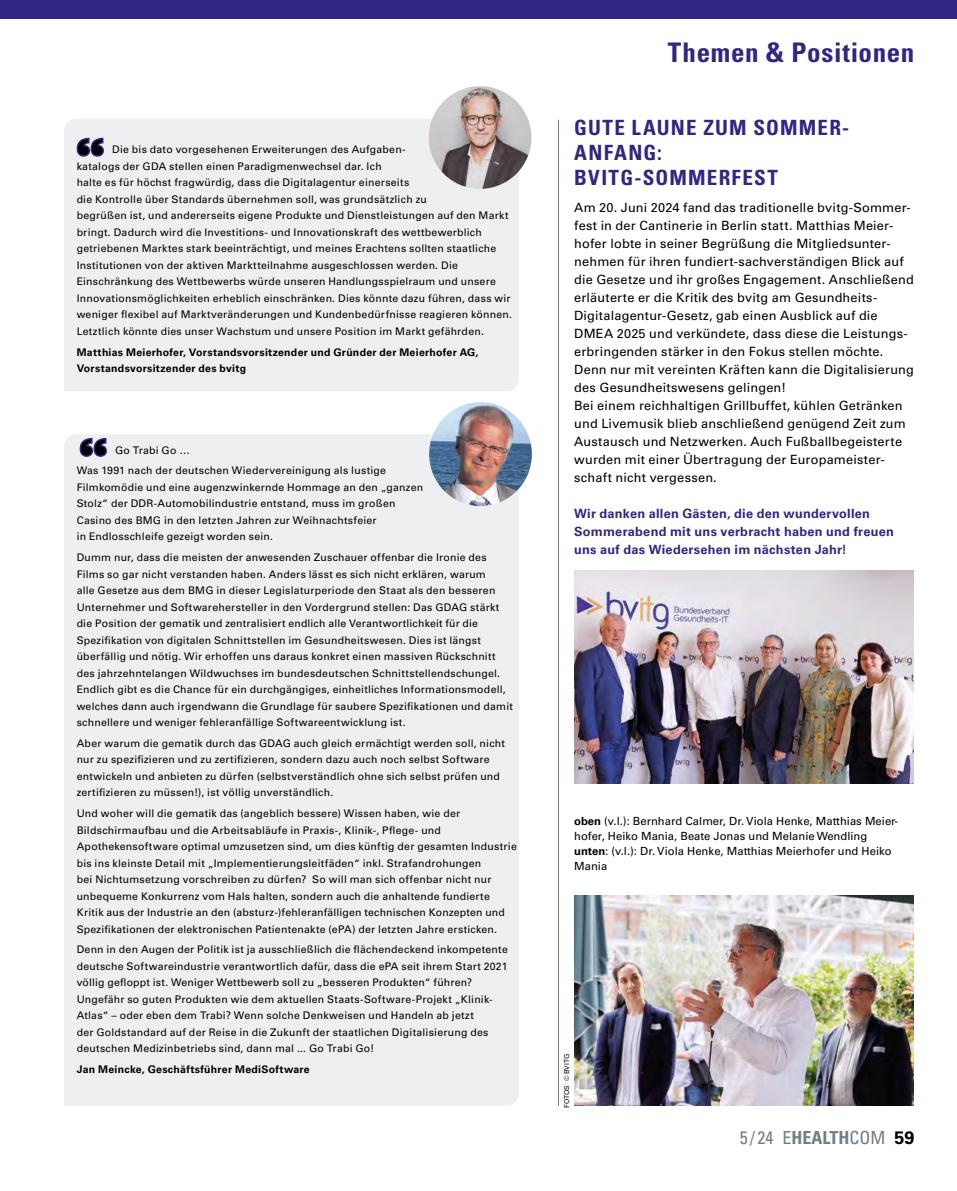
<style>
.page{position:relative;width:957px;height:1191px;background:#fff}
.page>*{position:absolute;margin:0;border:0;box-sizing:border-box;transform-origin:0 0}
.t1{font:700 condensed 27px "Univers LT Std";letter-spacing:.025em;color:#312783}
.t2{font:700 condensed 21px/25.2px "Univers LT Std";letter-spacing:.06em;color:#312783}
.t3{font:condensed 18px "Univers LT Std";color:#717e86}
.t4{font:12.75px/18px "Univers LT Std";letter-spacing:.015em;color:#000}
.t5{font:700 12.75px/18px "Univers LT Std";letter-spacing:.02em;color:#312783}
.t6{font:11.25px/15px "Univers LT Std";color:#000}
.t7{font:10.5px/16.5px "Univers LT Std";letter-spacing:.02em;color:#000}
.t8{font:700 10.5px/16.5px "Univers LT Std";letter-spacing:.03em;color:#000}
.t9{font:6.75px "Univers LT Std";color:#000}
.s1{font-weight:700}
.s2{font-weight:700;font-stretch:normal;color:#000}
</style>
<div class="page">
<div style="left:0;top:0;width:957px;height:19px;background:#312783"></div>
<img style="left:574px;top:570px;width:340px;height:213px">
<hr style="left:558px;top:120px;width:1px;height:986px;background:#717e86">
<img style="left:574px;top:895px;width:340px;height:210px">
<div style="left:64px;top:119px;width:455px;height:272px;background:#edeff0"></div>
<svg style="left:76px;top:137px;width:29px;height:20px"></svg>
<img style="left:429px;top:86px;width:102px;height:103px;border-radius:51px">
<div style="left:64px;top:434px;width:455px;height:671px;background:#edeff0"></div>
<svg style="left:79px;top:437px;width:29px;height:20px"></svg>
<img style="left:429px;top:402px;width:103px;height:104px">
<p class="t7" style="left:77px;top:142px;width:437px;text-indent:35px">Die bis dato vorgesehenen Erweiterungen des Aufgaben-<br>katalogs der GDA stellen einen Paradigmenwechsel dar. Ich<br>halte es für höchst fragwürdig, dass die Digitalagentur einerseits<br>die Kontrolle über Standards übernehmen soll, was grundsätzlich zu<br>begrüßen ist, und andererseits eigene Produkte und Dienstleistungen auf den Markt bringt. Dadurch wird die Investitions- und Innovationskraft des wettbewerblich getriebenen Marktes stark beeinträchtigt, und meines Erachtens sollten staatliche Institutionen von der aktiven Marktteilnahme ausgeschlossen werden. Die Einschränkung des Wettbewerbs würde unseren Handlungsspielraum und unsere Innovationsmöglichkeiten erheblich einschränken. Dies könnte dazu führen, dass wir weniger flexibel auf Marktveränderungen und Kundenbedürfnisse reagieren können.<br>Letztlich könnte dies unser Wachstum und unsere Position im Markt gefährden.</p>
<p class="t8" style="left:77px;top:344px;width:403px">Matthias Meierhofer, Vorstandsvorsitzender und Gründer der Meierhofer AG,<br>Vorstandsvorsitzender des bvitg</p>
<p class="t7" style="left:77px;top:439px;width:311px;line-height:20.7px;text-indent:38px">Go Trabi Go …<br>Was 1991 nach der deutschen Wiedervereinigung als lustige</p>
<p class="t7" style="left:77px;top:479px;width:348px">Filmkomödie und eine augenzwinkernde Hommage an den „ganzen Stolz“ der DDR-Automobilindustrie entstand, muss im großen Casino des BMG in den letzten Jahren zur Weihnachtsfeier<br>in Endlosschleife gezeigt worden sein.</p>
<p class="t7" style="left:77px;top:549px;width:438px">Dumm nur, dass die meisten der anwesenden Zuschauer offenbar die Ironie des Films so gar nicht verstanden haben. Anders lässt es sich nicht erklären, warum<br>alle Gesetze aus dem BMG in dieser Legislaturperiode den Staat als den besseren Unternehmer und Softwarehersteller in den Vordergrund stellen: Das GDAG stärkt die Position der gematik und zentralisiert endlich alle Verantwortlichkeit für die Spezifikation von digitalen Schnittstellen im Gesundheitswesen. Dies ist längst überfällig und nötig. Wir erhoffen uns daraus konkret einen massiven Rückschnitt des jahrzehntelangen Wildwuchses im bundesdeutschen Schnittstellendschungel.<br>Endlich gibt es die Chance für ein durchgängiges, einheitliches Informationsmodell, welches dann auch irgendwann die Grundlage für saubere Spezifikationen und damit schnellere und weniger fehleranfällige Softwareentwicklung ist.</p>
<p class="t7" style="left:77px;top:735px;width:430px">Aber warum die gematik durch das GDAG auch gleich ermächtigt werden soll, nicht nur zu spezifizieren und zu zertifizieren, sondern dazu auch noch selbst Software entwickeln und anbieten zu dürfen (selbstverständlich ohne sich selbst prüfen und zertifizieren zu müssen!), ist völlig unverständlich.</p>
<p class="t7" style="left:77px;top:805px;width:442px">Und woher will die gematik das (angeblich bessere) Wissen haben, wie der Bildschirmaufbau und die Arbeitsabläufe in Praxis-, Klinik-, Pflege- und Apothekensoftware optimal umzusetzen sind, um dies künftig der gesamten Industrie bis ins kleinste Detail mit „Implementierungsleitfäden“ inkl. Strafandrohungen<br>bei Nichtumsetzung vorschreiben zu dürfen? So will man sich offenbar nicht nur unbequeme Konkurrenz vom Hals halten, sondern auch die anhaltende fundierte Kritik aus der Industrie an den (absturz-)fehleranfälligen technischen Konzepten und Spezifikationen der elektronischen Patientenakte (ePA) der letzten Jahre ersticken.</p>
<p class="t7" style="left:77px;top:941px;width:433px">Denn in den Augen der Politik ist ja ausschließlich die flächendeckend inkompetente deutsche Softwareindustrie verantwortlich dafür, dass die ePA seit ihrem Start 2021 völlig gefloppt ist. Weniger Wettbewerb soll zu „besseren Produkten“ führen?<br>Ungefähr so guten Produkten wie dem aktuellen Staats-Software-Projekt „Klinik-Atlas“ – oder eben dem Trabi? Wenn solche Denkweisen und Handeln ab jetzt<br>der Goldstandard auf der Reise in die Zukunft der staatlichen Digitalisierung des deutschen Medizinbetriebs sind, dann mal ... Go Trabi Go!</p>
<p class="t8" style="left:77px;top:1061px;width:235px">Jan Meincke, Geschäftsführer MediSoftware</p>
<h1 class="t1" style="left:668px;top:36px;width:248px">Themen &amp; Positionen</h1>
<h2 class="t2" style="left:574px;top:115px;width:276px">GUTE LAUNE ZUM SOMMER-<br>ANFANG:<br>BVITG-SOMMERFEST</h2>
<p class="t4" style="left:574px;top:198px;width:341px">Am 20. Juni 2024 fand das traditionelle bvitg-Sommer&shy;fest in der Cantinerie in Berlin statt. Matthias Meier&shy;hofer lobte in seiner Begrüßung die Mitgliedsunter&shy;nehmen für ihren fundiert-sachverständigen Blick auf die Gesetze und ihr großes Engagement. Anschließend erläuterte er die Kritik des bvitg am Gesundheits-Digitalagentur-Gesetz, gab einen Ausblick auf die DMEA 2025 und verkündete, dass diese die Leistungs&shy;erbringenden stärker in den Fokus stellen möchte.<br>Denn nur mit vereinten Kräften kann die Digitalisierung des Gesundheitswesens gelingen!<br>Bei einem reichhaltigen Grillbuffet, kühlen Getränken und Livemusik blieb anschließend genügend Zeit zum Austausch und Netzwerken. Auch Fußballbegeisterte wurden mit einer Übertragung der Europameister&shy;schaft nicht vergessen.</p>
<p class="t5" style="left:574px;top:505px;width:321px">Wir danken allen Gästen, die den wundervollen<br>Sommerabend mit uns verbracht haben und freuen uns auf das Wiedersehen im nächsten Jahr!</p>
<p class="t6" style="left:574px;top:813px;width:326px"><span class="s1">oben</span> (v.l.): Bernhard Calmer, Dr. Viola Henke, Matthias Meier&shy;hofer, Heiko Mania, Beate Jonas und Melanie Wendling <span class="s1">unten</span>: (v.l.): Dr. Viola Henke, Matthias Meierhofer und Heiko Mania</p>
<p class="t9" style="left:563px;top:1107px;width:55px;rotate:-90deg">FOTOS © BVITG</p>
<h3 class="t3" style="left:740px;top:1126px;width:176px">5 / 24 E<span class="s1">HEALTH</span>COM <span class="s2">59</span></h3>
</div>
